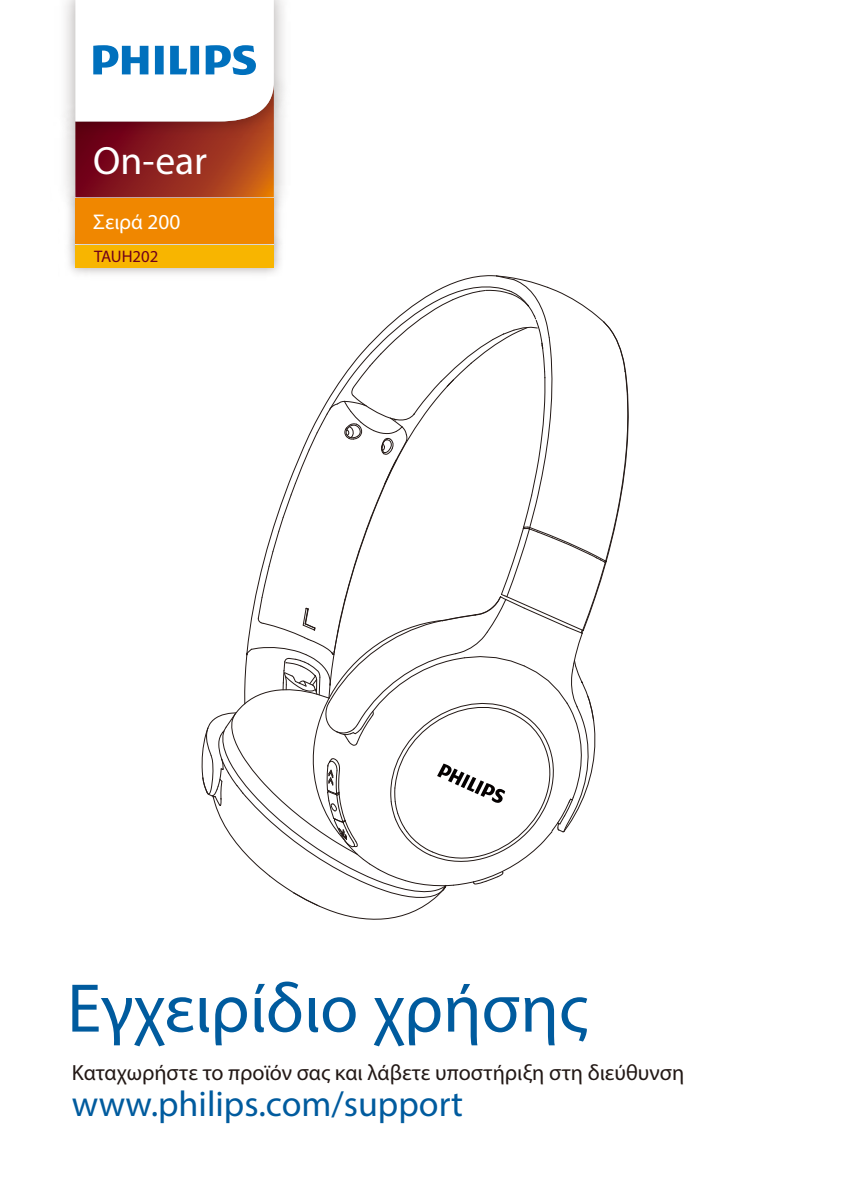
<style>
.page{position:relative;width:842px;height:1191px;background:#fff}
.page>*{position:absolute;margin:0;border:0;box-sizing:border-box;transform-origin:0 0}
.t1{font:69.4px "Myriad Pro";color:#005b9e}
.t2{font:39.6px "Myriad Pro";color:#fff}
.t3{font:36px "Myriad Pro";color:#005b9e}
.t4{font:22px "Myriad Pro";color:#221815}
.t5{font:21.4px "Myriad Pro";color:#fff}
.t6{font:16.8px "Myriad Pro";color:#6f001b}
</style>
<div class="page">
<svg style="left:202px;top:275px;width:427px;height:645px"></svg>
<svg style="left:75px;top:0;width:199px;height:180px"></svg>
<img style="left:61px;top:180px;width:226px;height:48px">
<div style="left:75px;top:197px;width:199px;height:47px;background:#f08700"></div>
<img style="left:68px;top:228px;width:223px;height:56px">
<div style="left:75px;top:244px;width:199px;height:23px;background:#f8b500"></div>
<h2 class="t2" style="left:93px;top:136px;width:115px">On-ear</h2>
<p class="t5" style="left:93px;top:209px;width:88px">Σειρά 200</p>
<p class="t6" style="left:94px;top:246px;width:66px">TAUH202</p>
<h1 class="t1" style="left:67px;top:965px;width:522px">Εγχειρίδιο χρήσης</h1>
<p class="t4" style="left:72px;top:1058px;width:614px">Καταχωρήστε το προϊόν σας και λάβετε υποστήριξη στη διεύθυνση</p>
<h3 class="t3" style="left:72px;top:1081px;width:393px">www.philips.com/support</h3>
</div>
